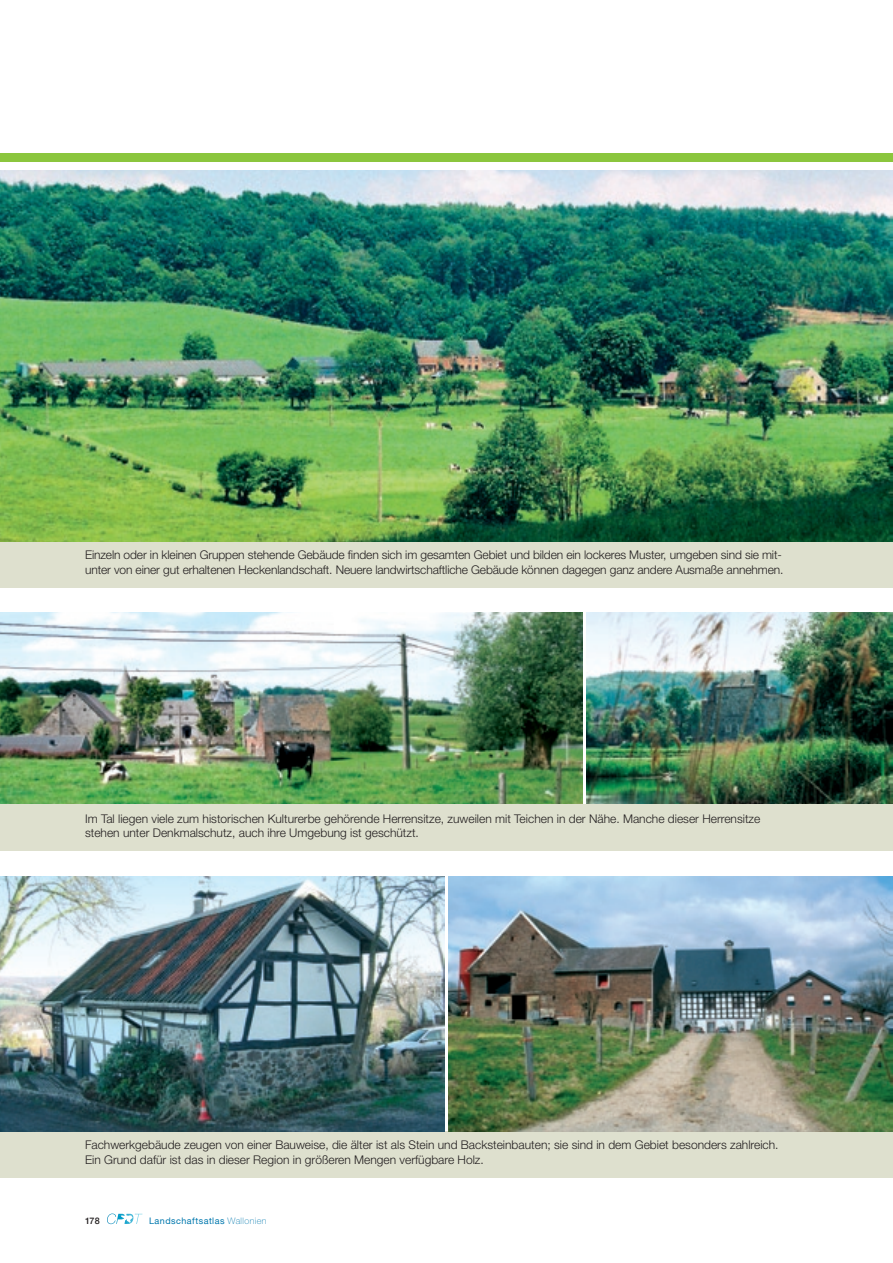
<style>
.page{position:relative;width:893px;height:1263px;background:#fff}
.page>*{position:absolute;margin:0;border:0;box-sizing:border-box;transform-origin:0 0}
.t1{font:300 12px/14.4px "Helvetica Neue";color:#231f20}
.t2{font:9px "Helvetica Neue";letter-spacing:.05em;color:#0078ae}
.t3{font:500 9px "Helvetica Neue";color:#231f20}
.s1{font-weight:100}
</style>
<div class="page">
<div style="left:0;top:153px;width:893px;height:9px;background:#8bc63e"></div>
<div style="left:0;top:804px;width:893px;height:46px;background:#dee0ce"></div>
<div style="left:0;top:541px;width:893px;height:47px;background:#dee0ce"></div>
<div style="left:0;top:1131px;width:893px;height:47px;background:#dee0ce"></div>
<svg style="left:107px;top:1213px;width:35px;height:11px"></svg>
<img style="left:0;top:612px;width:583px;height:192px">
<img style="left:587px;top:612px;width:306px;height:192px">
<img style="left:449px;top:876px;width:444px;height:255px">
<img style="left:0;top:170px;width:893px;height:371px">
<img style="left:0;top:876px;width:444px;height:255px">
<p class="t1" style="left:85px;top:547px;width:700px">Einzeln oder in kleinen Gruppen stehende Gebäude finden sich im gesamten Gebiet und bilden ein lockeres Muster, umgeben sind sie mit&shy;unter von einer gut erhaltenen Heckenlandschaft. Neuere landwirtschaftliche Gebäude können dagegen ganz andere Ausmaße annehmen.</p>
<p class="t1" style="left:85px;top:811px;width:677px">Im Tal liegen viele zum historischen Kulturerbe gehörende Herrensitze, zuweilen mit Teichen in der Nähe. Manche dieser Herrensitze stehen unter Denkmalschutz, auch ihre Umgebung ist geschützt.</p>
<p class="t1" style="left:85px;top:1137px;width:695px">Fachwerkgebäude zeugen von einer Bauweise, die älter ist als Stein und Backsteinbauten; sie sind in dem Gebiet besonders zahlreich.<br>Ein Grund dafür ist das in dieser Region in größeren Mengen verfügbare Holz.</p>
<p class="t3" style="left:85px;top:1215px;width:16px">178</p>
<p class="t2" style="left:149px;top:1215px;width:119px">Landschaftsatlas <span class="s1">Wallonien</span></p>
</div>
